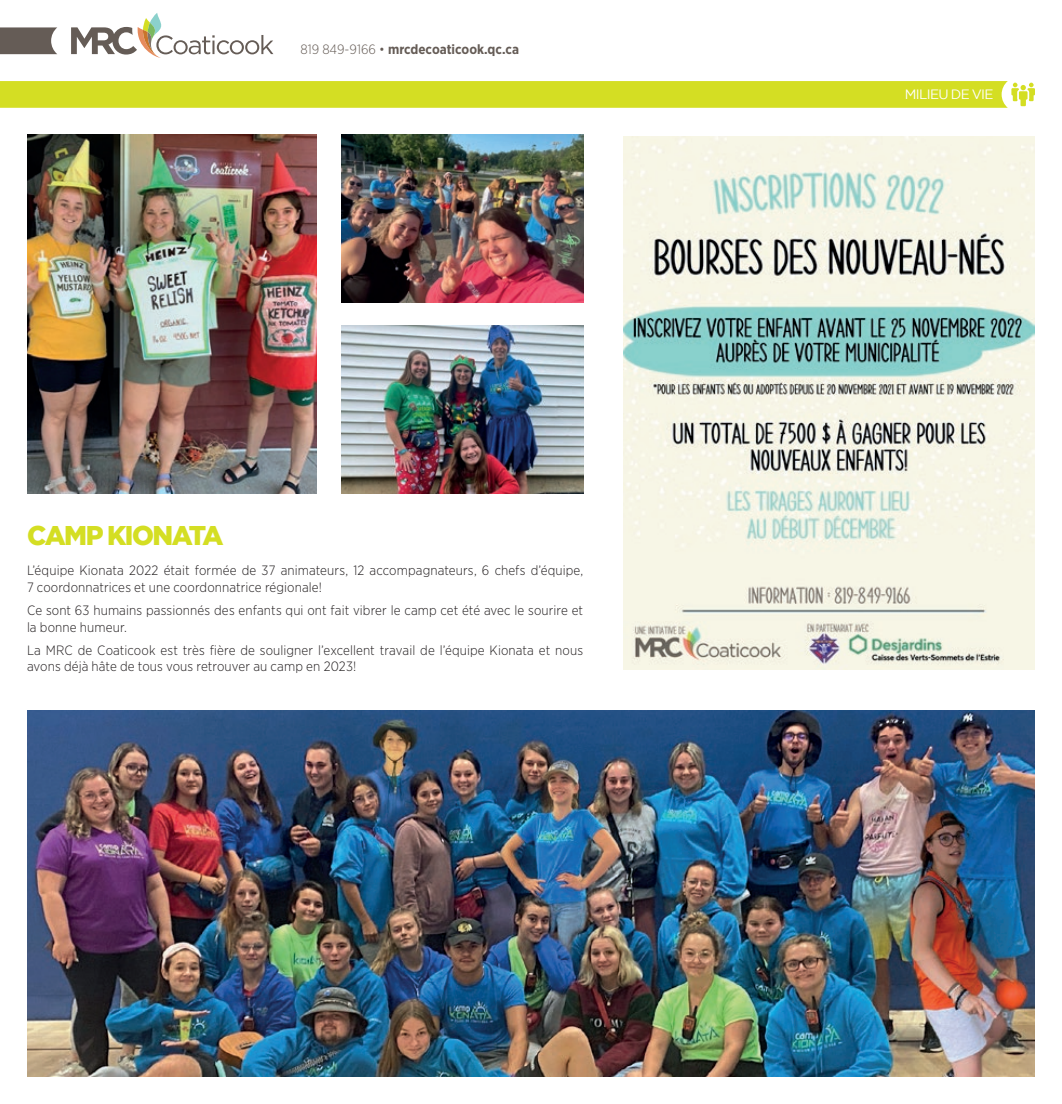
<style>
.page{position:relative;width:1062px;height:1104px;background:#fff}
.page>*{position:absolute;margin:0;border:0;box-sizing:border-box;transform-origin:0 0}
.t1{font:900 27px "Gotham";letter-spacing:-.06em;color:#d4de23}
.t2{font:300 13.5px/16.5px "Gotham Narrow";letter-spacing:.01em;color:#231f20}
.t3{font:700 13.5px "Gotham Narrow";color:#655c56}
.t4{font:13.5px "Gotham";letter-spacing:-.045em;color:#fff}
.s1{font-weight:300}
</style>
<div class="page">
<svg style="left:71px;top:13px;width:202px;height:45px"></svg>
<svg style="left:0;top:27px;width:57px;height:27px;background:#726964"></svg>
<svg style="left:0;top:81px;width:1035px;height:27px;background:#d5de29"></svg>
<img style="left:27px;top:135px;width:290px;height:358px">
<img style="left:341px;top:135px;width:242px;height:167px">
<img style="left:341px;top:325px;width:242px;height:168px">
<img style="left:27px;top:710px;width:1008px;height:366px">
<img style="left:624px;top:137px;width:411px;height:532px">
<p class="t3" style="left:300px;top:41px;width:220px"><span class="s1">819 849-9166 •</span> mrcdecoaticook.qc.ca</p>
<h1 class="t1" style="left:27px;top:520px;width:198px">CAMP KIONATA</h1>
<p class="t2" style="left:27px;top:562px;width:558px">L’équipe Kionata 2022 était formée de 37 animateurs, 12 accompagnateurs, 6 chefs d’équipe,<br>7 coordonnatrices et une coordonnatrice régionale!</p>
<p class="t2" style="left:27px;top:601px;width:558px">Ce sont 63 humains passionnés des enfants qui ont fait vibrer le camp cet été avec le sourire et la bonne humeur.</p>
<p class="t2" style="left:27px;top:641px;width:558px">La MRC de Coaticook est très fière de souligner l’excellent travail de l’équipe Kionata et nous avons déjà hâte de tous vous retrouver au camp en 2023!</p>
<p class="t4" style="left:905px;top:87px;width:90px">MILIEU DE VIE</p>
</div>
